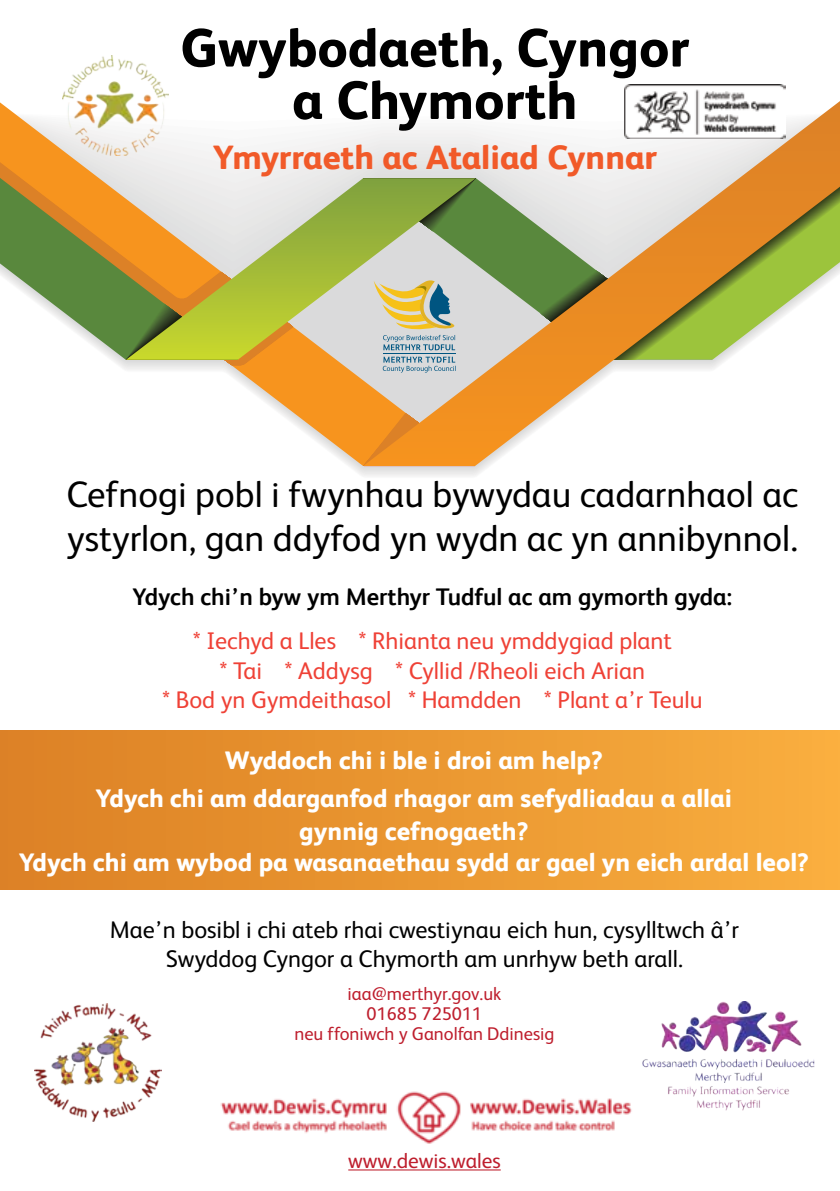
<style>
.page{position:relative;width:840px;height:1191px;background:#fff}
.page>*{position:absolute;margin:0;border:0;box-sizing:border-box;transform-origin:0 0}
.t1{font:800 53.8px/52.4px "FS Albert";color:#000;text-align:center}
.t2{font:36.8px/43.8px "FS Albert";color:#000}
.t3{font:800 34px "FS Albert";color:#f15a29}
.t4{font:800 25.4px/38.2px "FS Albert";color:#fff;text-align:center}
.t5{font:24px/29.8px "FS Albert";color:#ef4136;text-align:center}
.t6{font:24px/29.8px "FS Albert";color:#000;text-align:center}
.t7{font:700 24px "FS Albert";color:#000}
.t8{font:21.2px "FS Albert";color:#be1e2d}
.t9{font:18.4px/19.8px "FS Albert";color:#be1e2d;text-align:center}
</style>
<div class="page">
<svg style="left:0;top:102px;width:363px;height:364px"></svg>
<svg style="left:0;top:176px;width:237px;height:184px"></svg>
<svg style="left:126px;top:178px;width:237px;height:182px;background:#c8c176"></svg>
<svg style="left:363px;top:102px;width:476px;height:364px"></svg>
<hr style="left:383px;top:353px;width:72px;height:1px;background:#005581">
<svg style="left:373px;top:280px;width:82px;height:70px;background:#c2c1a2"></svg>
<svg style="left:382px;top:357px;width:73px;height:15px"></svg>
<div style="left:0;top:730px;width:839px;height:159px;background:linear-gradient(to right,#dc8025,#f9ae3e)"></div>
<img style="left:62px;top:55px;width:106px;height:101px">
<img style="left:624px;top:85px;width:160px;height:54px">
<img style="left:220px;top:1091px;width:412px;height:53px">
<img style="left:35px;top:1003px;width:126px;height:118px">
<img style="left:642px;top:1001px;width:172px;height:109px">
<hr style="left:348px;top:1169px;width:152px;height:1px;background:#be1e2d">
<h1 class="t1" style="left:180px;top:21px;width:510px">Gwybodaeth, Cyngor a Chymorth</h1>
<h3 class="t3" style="left:212px;top:137px;width:445px">Ymyrraeth ac Ataliad Cynnar</h3>
<h2 class="t2" style="left:66px;top:471px;width:732px">Cefnogi pobl i fwynhau bywydau cadarnhaol ac ystyrlon, gan ddyfod yn wydn ac yn annibynnol.</h2>
<p class="t7" style="left:132px;top:583px;width:601px">Ydych chi’n byw ym Merthyr Tudful ac am gymorth gyda:</p>
<p class="t5" style="left:162px;top:624px;width:542px">* Iechyd a Lles * Rhianta neu ymddygiad plant<br>* Tai * Addysg * Cyllid /Rheoli eich Arian<br>* Bod yn Gymdeithasol * Hamdden * Plant a’r Teulu</p>
<p class="t4" style="left:96px;top:740px;width:637px">Wyddoch chi i ble i droi am help?<br>Ydych chi am ddarganfod rhagor am sefydliadau a allai</p>
<p class="t4" style="left:19px;top:815px;width:791px;line-height:31.2px">gynnig cefnogaeth?<br>Ydych chi am wybod pa wasanaethau sydd ar gael yn eich ardal leol?</p>
<p class="t6" style="left:110px;top:913px;width:630px">Mae’n bosibl i chi ateb rhai cwestiynau eich hun, cysylltwch â’r<br>Swyddog Cyngor a Chymorth am unrhyw beth arall.</p>
<p class="t9" style="left:294px;top:982px;width:261px">iaa@merthyr.gov.uk<br>01685 725011<br>neu ffoniwch y Ganolfan Ddinesig</p>
<p class="t8" style="left:348px;top:1146px;width:154px">www.dewis.wales</p>
</div>
